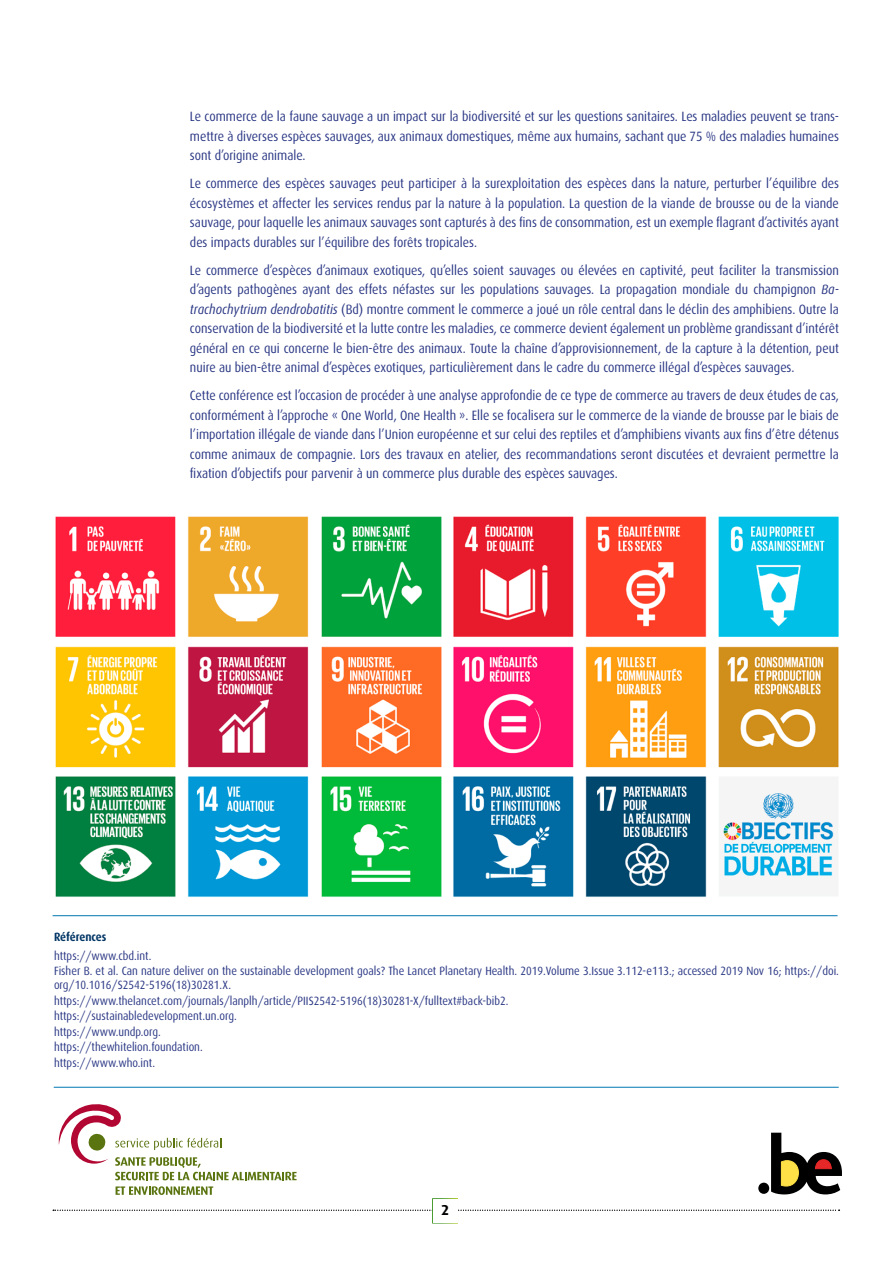
<style>
.page{position:relative;width:893px;height:1263px;background:#fff}
.page>*{position:absolute;margin:0;border:0;box-sizing:border-box;transform-origin:0 0}
.t1{font:700 14.4px "Dax";color:#000}
.body{font:13.5px/19.5px "Dax";color:#283583;text-align:justify;scale:.9 1}
.body-2{font:12px/13.5px "Dax";color:#283583;scale:.9 1}
.body-3{font:700 12px "Dax";letter-spacing:-.01em;color:#003565;scale:.9 1}
.s1{font-style:italic}
</style>
<div class="page">
<svg style="left:53px;top:1210px;width:787px;height:1px"></svg>
<div style="left:432px;top:1198px;width:26px;height:25px;background:#fff;border:1px solid #fff"></div>
<hr style="left:53px;top:915px;width:784px;height:1px;background:#0077b1">
<hr style="left:54px;top:1087px;width:785px;height:1px;background:#0077b1">
<svg style="left:59px;top:1104px;width:238px;height:76px"></svg>
<svg style="left:116px;top:1186px;width:97px;height:9px"></svg>
<div style="left:758px;top:1183px;width:11px;height:11px;background:#000;border-radius:50%"></div>
<svg style="left:771px;top:1133px;width:71px;height:61px"></svg>
<img style="left:55px;top:516px;width:784px;height:381px">
<p class="body" style="left:190px;top:107px;width:723px">Le commerce de la faune sauvage a un impact sur la biodiversité et sur les questions sanitaires. Les maladies peuvent se trans&shy;mettre à diverses espèces sauvages, aux animaux domestiques, même aux humains, sachant que 75 % des maladies humaines sont d’origine animale.</p>
<p class="body" style="left:190px;top:174px;width:723px">Le commerce des espèces sauvages peut participer à la surexploitation des espèces dans la nature, perturber l’équilibre des écosystèmes et affecter les services rendus par la nature à la population. La question de la viande de brousse ou de la viande sauvage, pour laquelle les animaux sauvages sont capturés à des fins de consommation, est un exemple flagrant d’activités ayant des impacts durables sur l’équilibre des forêts tropicales.</p>
<p class="body" style="left:190px;top:260px;width:723px">Le commerce d’espèces d’animaux exotiques, qu’elles soient sauvages ou élevées en captivité, peut faciliter la transmission d’agents pathogènes ayant des effets néfastes sur les populations sauvages. La propagation mondiale du champignon <span class="s1">Ba&shy;trachochytrium dendrobatitis</span> (Bd) montre comment le commerce a joué un rôle central dans le déclin des amphibiens. Outre la conservation de la biodiversité et la lutte contre les maladies, ce commerce devient également un problème grandissant d’intérêt général en ce qui concerne le bien-être des animaux. Toute la chaîne d’approvisionnement, de la capture à la détention, peut nuire au bien-être animal d’espèces exotiques, particulièrement dans le cadre du commerce illégal d’espèces sauvages.</p>
<p class="body" style="left:190px;top:386px;width:723px">Cette conférence est l’occasion de procéder à une analyse approfondie de ce type de commerce au travers de deux études de cas, conformément à l’approche « One World, One Health ». Elle se focalisera sur le commerce de la viande de brousse par le biais de l’importation illégale de viande dans l’Union européenne et sur celui des reptiles et d’amphibiens vivants aux fins d’être détenus comme animaux de compagnie. Lors des travaux en atelier, des recommandations seront discutées et devraient permettre la fixation d’objectifs pour parvenir à un commerce plus durable des espèces sauvages.</p>
<p class="body-3" style="left:54px;top:930px;width:60px">Références</p>
<p class="body-2" style="left:54px;top:949px;width:110px">https://www.cbd.int.</p>
<p class="body-2" style="left:54px;top:965px;width:874px">Fisher B. et al. Can nature deliver on the sustainable development goals? The Lancet Planetary Health. 2019.Volume 3.Issue 3.112-e113.; accessed 2019 Nov 16; https://doi. org/10.1016/S2542-5196(18)30281.X.</p>
<p class="body-2" style="left:54px;top:994px;width:506px">https://www.thelancet.com/journals/lanplh/article/PIIS2542-5196(18)30281-X/fulltext#back-bib2.</p>
<p class="body-2" style="left:54px;top:1009px;width:204px">https://sustainabledevelopment.un.org.</p>
<p class="body-2" style="left:54px;top:1025px;width:120px">https://www.undp.org.</p>
<p class="body-2" style="left:54px;top:1041px;width:167px">https://thewhitelion.foundation.</p>
<p class="body-2" style="left:54px;top:1056px;width:114px">https://www.who.int.</p>
<p class="t1" style="left:441px;top:1202px;width:10px">2</p>
</div>
